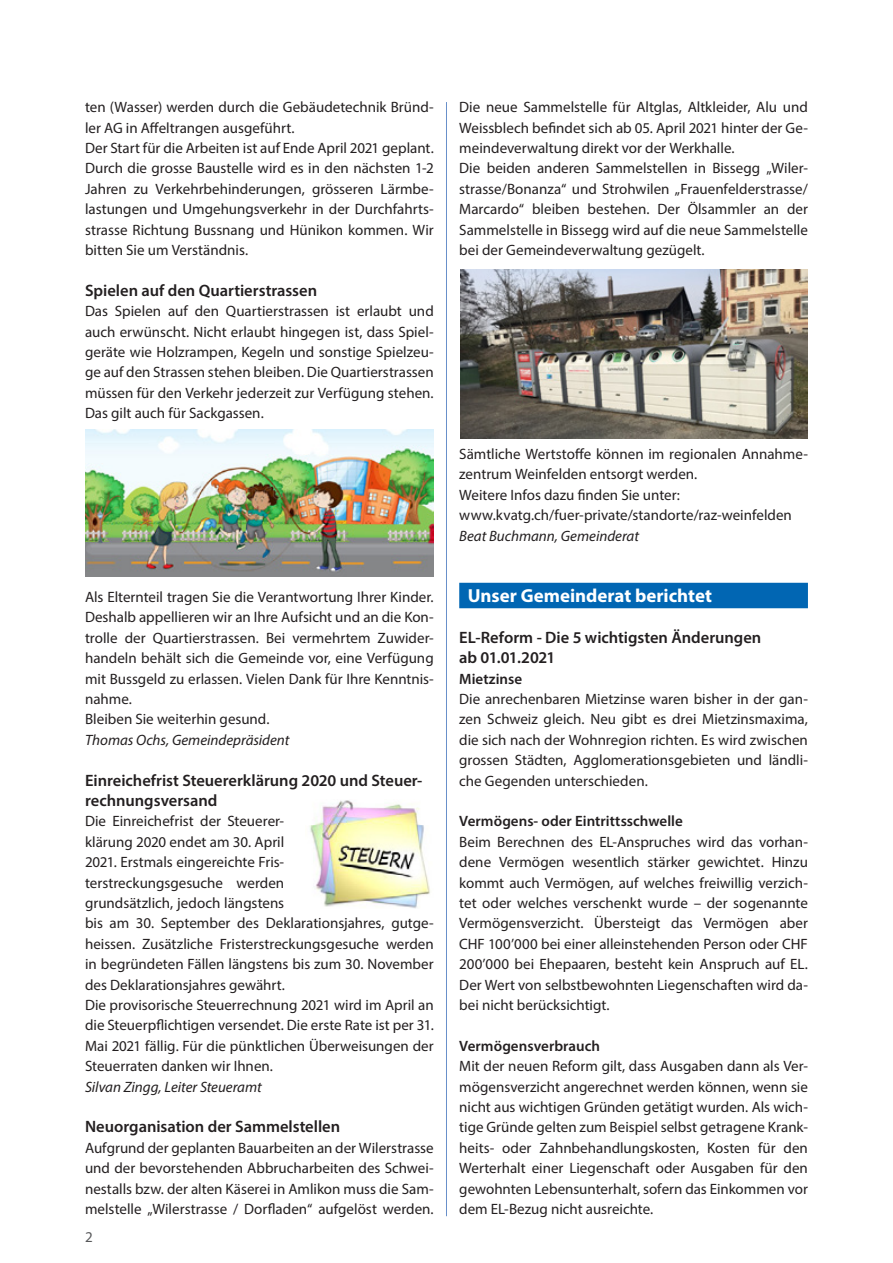
<style>
.page{position:relative;width:893px;height:1263px;background:#fff}
.page>*{position:absolute;margin:0;border:0;box-sizing:border-box;transform-origin:0 0}
.t1{font:700 18.9px "Myriad Pro";color:#fff}
.t2{font:600 16.5px/20.4px "Myriad Pro";color:#231f20}
.t3{font:15px/20.4px "Myriad Pro";color:#231f20}
.t4{font:italic 15px "Myriad Pro";color:#231f20}
.t5{font:600 15px "Myriad Pro";letter-spacing:.005em;color:#231f20}
.t6{font:15px "Myriad Pro";color:#57585a}
</style>
<div class="page">
<hr style="left:446px;top:102px;width:1px;height:1114px;background:#6990ca">
<div style="left:459px;top:583px;width:349px;height:25px;background:#0166b3"></div>
<img style="left:85px;top:429px;width:349px;height:148px">
<img style="left:309px;top:800px;width:121px;height:109px">
<img style="left:460px;top:269px;width:347px;height:169px">
<p class="t3" style="left:85px;top:97px;width:350px">ten (Wasser) werden durch die Gebäudetechnik Bründ&shy;ler AG in Affeltrangen ausgeführt.<br>Der Start für die Arbeiten ist auf Ende April 2021 geplant.<br>Durch die grosse Baustelle wird es in den nächsten 1-2<br>Jahren zu Verkehrbehinderungen, grösseren Lärmbe&shy;lastungen und Umgehungsverkehr in der Durchfahrts&shy;strasse Richtung Bussnang und Hünikon kommen. Wir bitten Sie um Verständnis.</p>
<p class="t2" style="left:85px;top:280px;width:234px">Spielen auf den Quartierstrassen</p>
<p class="t3" style="left:85px;top:301px;width:350px;text-align:justify">Das Spielen auf den Quartierstrassen ist erlaubt und auch erwünscht. Nicht erlaubt hingegen ist, dass Spiel&shy;geräte wie Holzrampen, Kegeln und sonstige Spielzeu&shy;ge auf den Strassen stehen bleiben. Die Quartierstrassen müssen für den Verkehr jederzeit zur Verfügung stehen.<br>Das gilt auch für Sackgassen.</p>
<p class="t3" style="left:85px;top:586px;width:350px">Als Elternteil tragen Sie die Verantwortung Ihrer Kinder.<br>Deshalb appellieren wir an Ihre Aufsicht und an die Kon&shy;trolle der Quartierstrassen. Bei vermehrtem Zuwider&shy;handeln behält sich die Gemeinde vor, eine Verfügung mit Bussgeld zu erlassen. Vielen Dank für Ihre Kenntnis&shy;nahme.<br>Bleiben Sie weiterhin gesund.</p>
<p class="t4" style="left:85px;top:730px;width:206px">Thomas Ochs, Gemeindepräsident</p>
<p class="t2" style="left:85px;top:769px;width:339px">Einreichefrist Steuererklärung 2020 und Steuer&shy;rechnungsversand</p>
<p class="t3" style="left:85px;top:811px;width:350px">Die Einreichefrist der Steuerer-<br>klärung 2020 endet am 30. April<br>2021. Erstmals eingereichte Fris-<br>terstreckungsgesuche werden<br>grundsätzlich, jedoch längstens<br>bis am 30. September des Deklarationsjahres, gutge&shy;heissen. Zusätzliche Fristerstreckungsgesuche werden in begründeten Fällen längstens bis zum 30. November des Deklarationsjahres gewährt.<br>Die provisorische Steuerrechnung 2021 wird im April an die Steuerpflichtigen versendet. Die erste Rate ist per 31.<br>Mai 2021 fällig. Für die pünktlichen Überweisungen der Steuerraten danken wir Ihnen.</p>
<p class="t4" style="left:85px;top:1077px;width:178px">Silvan Zingg, Leiter Steueramt</p>
<p class="t2" style="left:85px;top:1116px;width:257px">Neuorganisation der Sammelstellen</p>
<p class="t3" style="left:85px;top:1137px;width:350px;text-align:justify">Aufgrund der geplanten Bauarbeiten an der Wilerstrasse und der bevorstehenden Abbrucharbeiten des Schwei&shy;nestalls bzw. der alten Käserei in Amlikon muss die Sam&shy;melstelle „Wilerstrasse / Dorfladen“ aufgelöst werden.</p>
<p class="t6" style="left:85px;top:1227px;width:9px">2</p>
<p class="t3" style="left:459px;top:97px;width:350px">Die neue Sammelstelle für Altglas, Altkleider, Alu und Weissblech befindet sich ab 05. April 2021 hinter der Ge&shy;meindeverwaltung direkt vor der Werkhalle.<br>Die beiden anderen Sammelstellen in Bissegg „Wiler&shy;strasse/Bonanza“ und Strohwilen „Frauenfelderstrasse/ Marcardo“ bleiben bestehen. Der Ölsammler an der Sammelstelle in Bissegg wird auf die neue Sammelstelle bei der Gemeindeverwaltung gezügelt.</p>
<p class="t3" style="left:459px;top:444px;width:350px">Sämtliche Wertstoffe können im regionalen Annahme&shy;zentrum Weinfelden entsorgt werden.<br>Weitere Infos dazu finden Sie unter: www.kvatg.ch/fuer-private/standorte/raz-weinfelden</p>
<p class="t4" style="left:459px;top:526px;width:181px">Beat Buchmann, Gemeinderat</p>
<p class="t1" style="left:468px;top:583px;width:246px">Unser Gemeinderat berichtet</p>
<p class="t2" style="left:459px;top:626px;width:304px">EL-Reform - Die 5 wichtigsten Änderungen ab 01.01.2021</p>
<p class="t5" style="left:459px;top:669px;width:64px">Mietzinse</p>
<p class="t3" style="left:459px;top:688px;width:350px;text-align:justify">Die anrechenbaren Mietzinse waren bisher in der gan&shy;zen Schweiz gleich. Neu gibt es drei Mietzinsmaxima, die sich nach der Wohnregion richten. Es wird zwischen grossen Städten, Agglomerationsgebieten und ländli&shy;che Gegenden unterschieden.</p>
<p class="t5" style="left:459px;top:812px;width:225px">Vermögens- oder Eintrittsschwelle</p>
<p class="t3" style="left:459px;top:831px;width:350px;text-align:justify">Beim Berechnen des EL-Anspruches wird das vorhan&shy;dene Vermögen wesentlich stärker gewichtet. Hinzu kommt auch Vermögen, auf welches freiwillig verzich&shy;tet oder welches verschenkt wurde – der sogenannte Vermögensverzicht. Übersteigt das Vermögen aber CHF 100’000 bei einer alleinstehenden Person oder CHF 200’000 bei Ehepaaren, besteht kein Anspruch auf EL.<br>Der Wert von selbstbewohnten Liegenschaften wird da&shy;bei nicht berücksichtigt.</p>
<p class="t5" style="left:459px;top:1036px;width:142px">Vermögensverbrauch</p>
<p class="t3" style="left:459px;top:1056px;width:350px;text-align:justify">Mit der neuen Reform gilt, dass Ausgaben dann als Ver&shy;mögensverzicht angerechnet werden können, wenn sie nicht aus wichtigen Gründen getätigt wurden. Als wich&shy;tige Gründe gelten zum Beispiel selbst getragene Krank&shy;heits- oder Zahnbehandlungskosten, Kosten für den Werterhalt einer Liegenschaft oder Ausgaben für den gewohnten Lebensunterhalt, sofern das Einkommen vor dem EL-Bezug nicht ausreichte.</p>
</div>
